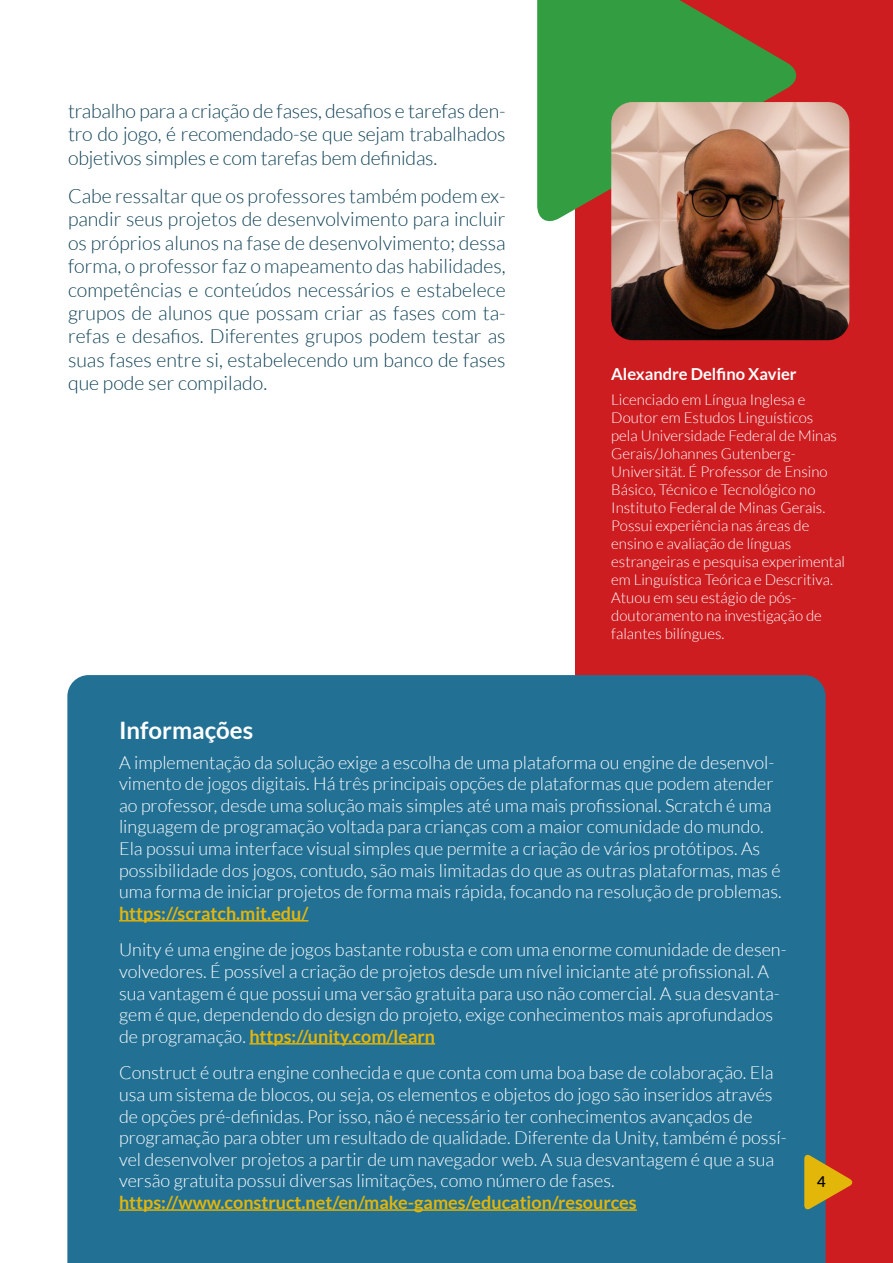
<style>
.page{position:relative;width:893px;height:1263px;background:#fff}
.page>*{position:absolute;margin:0;border:0;box-sizing:border-box;transform-origin:0 0}
.t1{font:700 24px "Lato";color:#fff}
.t2{font:300 19.5px/23.4px "Lato";letter-spacing:-.005em;color:#0f4155;text-align:justify}
.t3{font:300 18px/21.6px "Lato";color:#fff}
.t4{font:700 18px "Lato";color:#e3b60a}
.t5{font:700 16.5px "Lato";color:#fff}
.t6{font:300 15px/18px "Lato";color:#fff}
.t7{font:600 15px "Lato";color:#000}
.s1{font-weight:700;color:#e3b60a}
</style>
<div class="page">
<div style="left:575px;top:0;width:318px;height:1263px;background:#ce1d21"></div>
<div style="left:67px;top:675px;width:759px;height:588px;background:#227094"></div>
<svg style="left:804px;top:1154px;width:49px;height:56px"></svg>
<svg style="left:537px;top:0;width:260px;height:222px;background:#4a8c3e"></svg>
<hr style="left:119px;top:920px;width:189px;height:1px;background:#e3b60a">
<hr style="left:249px;top:1043px;width:186px;height:1px;background:#e3b60a">
<hr style="left:119px;top:1209px;width:518px;height:2px;background:#e3b60a">
<img style="left:611px;top:102px;width:238px;height:238px">
<p class="t2" style="left:68px;top:99px;width:439px">trabalho para a criação de fases, desafios e tarefas den&shy;tro do jogo, é recomendado-se que sejam trabalhados objetivos simples e com tarefas bem definidas.</p>
<p class="t2" style="left:68px;top:184px;width:439px">Cabe ressaltar que os professores também podem ex&shy;pandir seus projetos de desenvolvimento para incluir os próprios alunos na fase de desenvolvimento; dessa forma, o professor faz o mapeamento das habilidades, competências e conteúdos necessários e estabelece grupos de alunos que possam criar as fases com ta&shy;refas e desafios. Diferentes grupos podem testar as suas fases entre si, estabelecendo um banco de fases que pode ser compilado.</p>
<p class="t5" style="left:611px;top:364px;width:187px">Alexandre Delfino Xavier</p>
<p class="t6" style="left:611px;top:391px;width:235px">Licenciado em Língua Inglesa e<br>Doutor em Estudos Linguísticos<br>pela Universidade Federal de Minas<br>Gerais/Johannes Gutenberg-<br>Universität. É Professor de Ensino<br>Básico, Técnico e Tecnológico no<br>Instituto Federal de Minas Gerais.<br>Possui experiência nas áreas de ensino e avaliação de línguas estrangeiras e pesquisa experimental em Linguística Teórica e Descritiva.<br>Atuou em seu estágio de pós&shy;doutoramento na investigação de falantes bilíngues.</p>
<h1 class="t1" style="left:119px;top:717px;width:136px">Informações</h1>
<p class="t3" style="left:119px;top:751px;width:664px">A implementação da solução exige a escolha de uma plataforma ou engine de desenvol&shy;vimento de jogos digitais. Há três principais opções de plataformas que podem atender ao professor, desde uma solução mais simples até uma mais profissional. Scratch é uma linguagem de programação voltada para crianças com a maior comunidade do mundo.<br>Ela possui uma interface visual simples que permite a criação de vários protótipos. As possibilidade dos jogos, contudo, são mais limitadas do que as outras plataformas, mas é uma forma de iniciar projetos de forma mais rápida, focando na resolução de problemas.</p>
<p class="t4" style="left:119px;top:903px;width:191px">https://scratch.mit.edu/</p>
<p class="t3" style="left:119px;top:939px;width:669px">Unity é uma engine de jogos bastante robusta e com uma enorme comunidade de desen&shy;volvedores. É possível a criação de projetos desde um nível iniciante até profissional. A sua vantagem é que possui uma versão gratuita para uso não comercial. A sua desvanta&shy;gem é que, dependendo do design do projeto, exige conhecimentos mais aprofundados de programação. <span class="s1">https://unity.com/learn</span></p>
<p class="t3" style="left:119px;top:1062px;width:669px">Construct é outra engine conhecida e que conta com uma boa base de colaboração. Ela usa um sistema de blocos, ou seja, os elementos e objetos do jogo são inseridos através de opções pré-definidas. Por isso, não é necessário ter conhecimentos avançados de programação para obter um resultado de qualidade. Diferente da Unity, também é possí&shy;vel desenvolver projetos a partir de um navegador web. A sua desvantagem é que a sua versão gratuita possui diversas limitações, como número de fases.</p>
<p class="t4" style="left:119px;top:1192px;width:519px">https://www.construct.net/en/make-games/education/resources</p>
<p class="t7" style="left:817px;top:1170px;width:10px">4</p>
</div>
